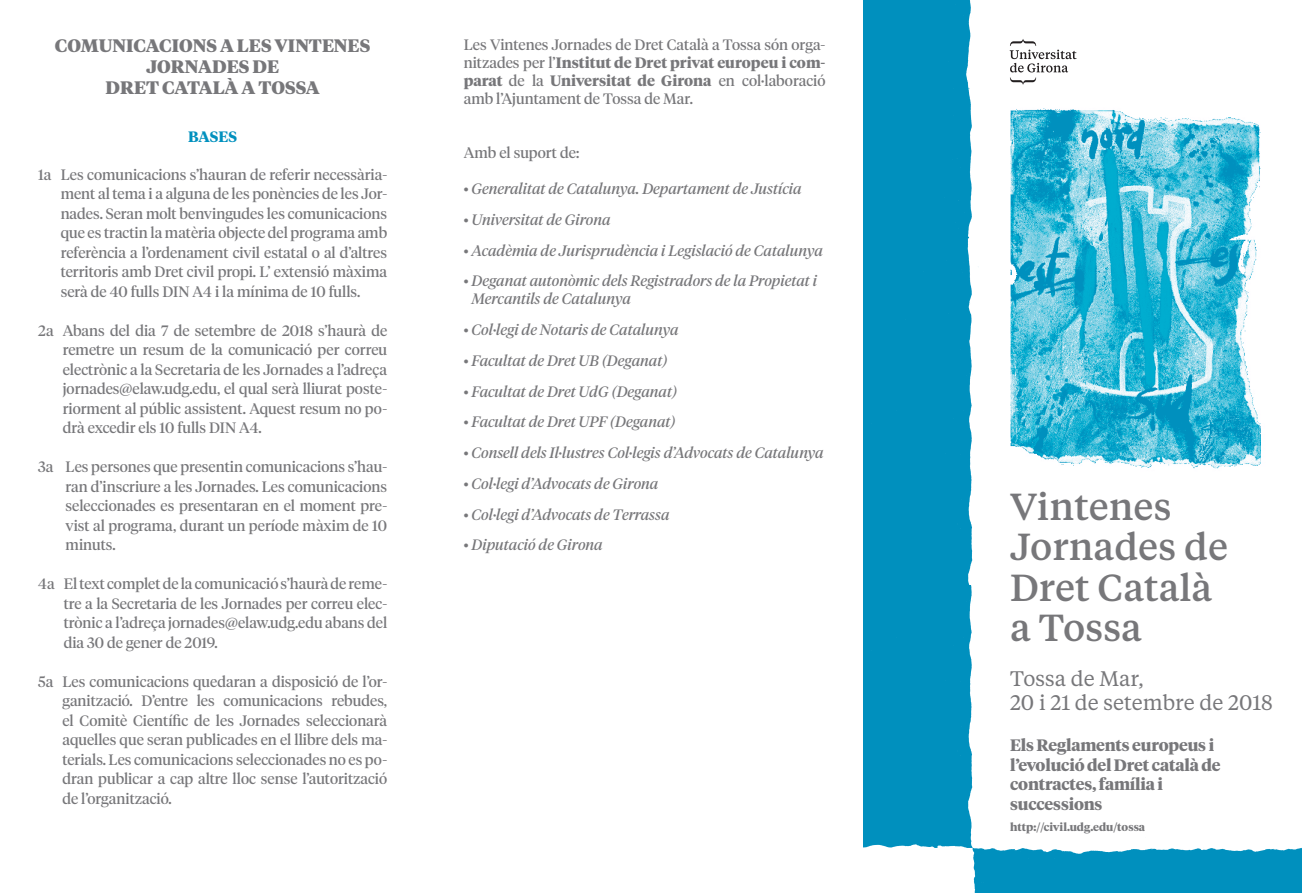
<style>
.page{position:relative;width:1302px;height:893px;background:#fff}
.page>*{position:absolute;margin:0;border:0;box-sizing:border-box;transform-origin:0 0}
.t1{font:500 37.5px/40.5px "Tiempos Text";color:#77777a}
.t2{font:21px "Tiempos Text";color:#77777a}
.t3{font:900 18px/21px "Tiempos Headline";color:#77777a;text-align:center}
.t4{font:700 16.5px/19.6px "Tiempos Headline";letter-spacing:-.01em;color:#77777a}
.t5{font:15px/19.5px "Tiempos Headline";color:#77777a;text-align:justify}
.t6{font:italic 15px/18px "Tiempos Headline";color:#77777a}
.t7{font:700 15px "Tiempos Headline";color:#0090be}
.t8{font:700 11.1px "Tiempos Headline";color:#77777a}
.s1{font-weight:700}
</style>
<div class="page">
<img style="left:863px;top:0;width:214px;height:585px">
<img style="left:863px;top:585px;width:438px;height:308px">
<div style="left:999px;top:100px;width:285px;height:374px;background:#fff"></div>
<img style="left:1010px;top:108px;width:251px;height:361px">
<svg style="left:1009px;top:39px;width:67px;height:33px"></svg>
<svg style="left:1009px;top:78px;width:26px;height:7px"></svg>
<p class="t3" style="left:55px;top:35px;width:317px">COMUNICACIONS A LES VINTENES<br>JORNADES DE</p>
<p class="t3" style="left:106px;top:77px;width:216px">DRET CATALÀ A TOSSA</p>
<p class="t7" style="left:188px;top:127px;width:51px">BASES</p>
<p class="t5" style="left:61px;top:164px;width:328px;text-indent:-22px">1a Les comunicacions s’hauran de referir necessària&shy;ment al tema i a alguna de les ponències de les Jor&shy;nades. Seran molt benvingudes les comunicacions que es tractin la matèria objecte del programa amb referència a l’ordenament civil estatal o al d’altres territoris amb Dret civil propi. L’ extensió màxima serà de 40 fulls DIN A4 i la mínima de 10 fulls.</p>
<p class="t5" style="left:63px;top:320px;width:326px;text-indent:-24px">2a Abans del dia 7 de setembre de 2018 s’haurà de remetre un resum de la comunicació per correu electrònic a la Secretaria de les Jornades a l’adreça jornades@elaw.udg.edu, el qual serà lliurat poste&shy;riorment al públic assistent. Aquest resum no po&shy;drà excedir els 10 fulls DIN A4.</p>
<p class="t5" style="left:66px;top:457px;width:323px;text-indent:-27px">3a Les persones que presentin comunicacions s’hau&shy;ran d’inscriure a les Jornades. Les comunicacions seleccionades es presentaran en el moment pre&shy;vist al programa, durant un període màxim de 10 minuts.</p>
<p class="t5" style="left:64px;top:574px;width:325px;text-indent:-25px">4a El text complet de la comunicació s’haurà de reme&shy;tre a la Secretaria de les Jornades per correu elec&shy;trònic a l’adreça jornades@elaw.udg.edu abans del dia 30 de gener de 2019.</p>
<p class="t5" style="left:62px;top:671px;width:326px;text-indent:-24px">5a Les comunicacions quedaran a disposició de l’or&shy;ganització. D’entre les comunicacions rebudes, el Comitè Científic de les Jornades seleccionarà aquelles que seran publicades en el llibre dels ma&shy;terials. Les comunicacions seleccionades no es po&shy;dran publicar a cap altre lloc sense l’autorització de l’organització.</p>
<p class="t5" style="left:463px;top:35px;width:363px;line-height:18px">Les Vintenes Jornades de Dret Català a Tossa són orga&shy;nitzades per l’<span class="s1">Institut de Dret privat europeu i com&shy;parat</span> de la <span class="s1">Universitat de Girona</span> en col·laboració amb l’Ajuntament de Tossa de Mar.</p>
<p class="t5" style="left:463px;top:142px;width:117px">Amb el suport de:</p>
<p class="t6" style="left:463px;top:179px;width:339px">• Generalitat de Catalunya. Departament de Justícia</p>
<p class="t6" style="left:463px;top:210px;width:148px">• Universitat de Girona</p>
<p class="t6" style="left:463px;top:240px;width:360px">• Acadèmia de Jurisprudència i Legislació de Catalunya</p>
<p class="t6" style="left:471px;top:271px;width:347px;text-indent:-8px">• Deganat autonòmic dels Registradors de la Propietat i<br>Mercantils de Catalunya</p>
<p class="t6" style="left:463px;top:320px;width:216px">• Col·legi de Notaris de Catalunya</p>
<p class="t6" style="left:463px;top:351px;width:205px">• Facultat de Dret UB (Deganat)</p>
<p class="t6" style="left:463px;top:382px;width:215px">• Facultat de Dret UdG (Deganat)</p>
<p class="t6" style="left:463px;top:412px;width:213px">• Facultat de Dret UPF (Deganat)</p>
<p class="t6" style="left:463px;top:443px;width:361px">• Consell dels Il·lustres Col·legis d’Advocats de Catalunya</p>
<p class="t6" style="left:463px;top:474px;width:196px">• Col·legi d’Advocats de Girona</p>
<p class="t6" style="left:463px;top:505px;width:207px">• Col·legi d’Advocats de Terrassa</p>
<p class="t6" style="left:463px;top:535px;width:140px">• Diputació de Girona</p>
<p class="t1" style="left:1009px;top:484px;width:163px">Vintenes</p>
<p class="t1" style="left:1009px;top:525px;width:219px">Jornades de<br>Dret Català</p>
<p class="t1" style="left:1009px;top:606px;width:133px">a Tossa</p>
<p class="t2" style="left:1009px;top:665px;width:135px">Tossa de Mar,</p>
<p class="t2" style="left:1009px;top:689px;width:264px">20 i 21 de setembre de 2018</p>
<p class="t4" style="left:1009px;top:735px;width:212px">Els Reglaments europeus i l’evolució del Dret català de contractes, família i successions</p>
<p class="t8" style="left:1009px;top:819px;width:136px">http://civil.udg.edu/tossa</p>
</div>
